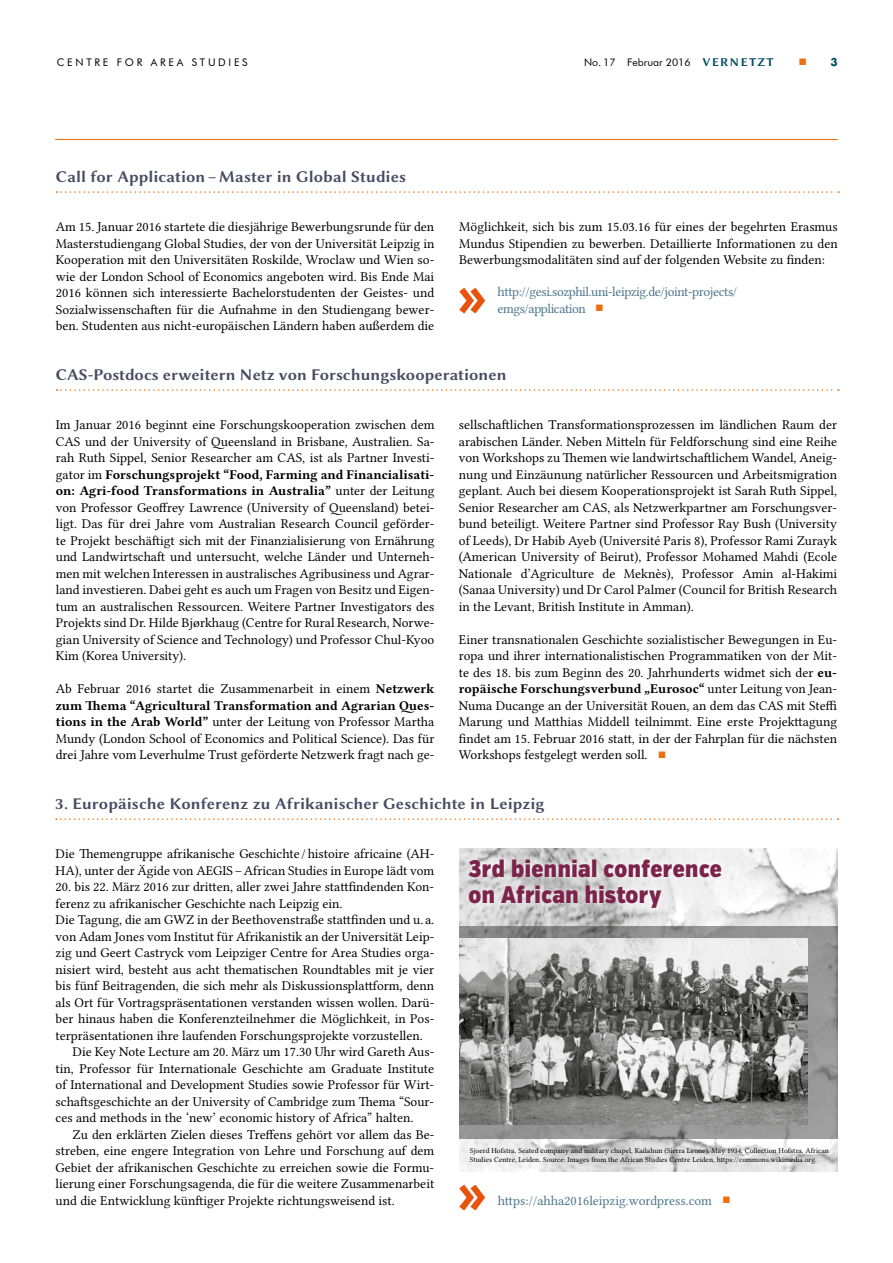
<style>
.page{position:relative;width:893px;height:1263px;background:#fff}
.page>*{position:absolute;margin:0;border:0;box-sizing:border-box;transform-origin:0 0}
.t1{font:900 24px/26.1px "Verb Ex Cond";letter-spacing:.02em;color:#7c234b}
.t2{font:16.5px "Lin Biolinum OB";color:#474d63}
.t3{font:15px "Lin Biolinum O";color:#ed700f}
.t4{font:13.5px/16.5px "Lin Libertine O";color:#000;text-align:justify}
.t5{font:13.5px/16.5px "Lin Libertine OB";color:#000}
.t6{font:13.5px/16.5px "Lin Libertine O";letter-spacing:-.03em;color:#4c748b}
.t7{font:13.5px "Lin Libertine O";color:#4c748b}
.t8{font:10.5px "Futura BT";color:#000}
.t9{font:10.5px "Futura BT";letter-spacing:.26em;color:#000}
.t10{font:7.5px/9px "Lin Libertine O";letter-spacing:.005em;color:#000}
.s1{font-family:"Lin Biolinum OB";font-size:12px;color:#004d63}
.s2{font-size:15px;color:#ed700f}
.s3{font-family:"Lin Libertine O"}
.s4{font-family:"Lin Libertine OB"}
</style>
<div class="page">
<hr style="left:55px;top:139px;width:783px;height:1px;background:#ed700f">
<svg style="left:57px;top:389px;width:782px;height:2px"></svg>
<svg style="left:56px;top:818px;width:782px;height:2px"></svg>
<svg style="left:57px;top:191px;width:782px;height:2px"></svg>
<svg style="left:459px;top:1184px;width:26px;height:26px"></svg>
<svg style="left:459px;top:288px;width:26px;height:26px"></svg>
<img style="left:459px;top:848px;width:379px;height:324px">
<svg style="left:459px;top:926px;width:379px;height:213px;background:#919191"></svg>
<svg style="left:462px;top:852px;width:267px;height:63px"></svg>
<img style="left:459px;top:938px;width:348px;height:187px">
<p class="t9" style="left:57px;top:56px;width:192px">CENTRE FOR AREA STUDIES</p>
<p class="t8" style="left:584px;top:56px;width:191px">No. 17 Februar 2016 <span class="s1">VERNETZT</span></p>
<p class="t3" style="left:798px;top:51px;width:41px">■ <sub>3</sub></p>
<p class="t2" style="left:56px;top:165px;width:352px">Call for Application – Master in Global Studies</p>
<p class="t4" style="left:56px;top:217px;width:380px">Am 15. Januar 2016 startete die diesjährige Bewerbungsrunde für den Masterstudiengang Global Studies, der von der Universität Leipzig in Kooperation mit den Universitäten Roskilde, Wroclaw und Wien so&shy;wie der London School of Economics angeboten wird. Bis Ende Mai 2016 können sich interessierte Bachelorstudenten der Geistes- und Sozialwissenschaften für die Aufnahme in den Studiengang bewer&shy;ben. Studenten aus nicht-europäischen Ländern haben außerdem die</p>
<p class="t4" style="left:459px;top:217px;width:380px">Möglichkeit, sich bis zum 15.03.16 für eines der begehrten Erasmus Mundus Stipendien zu bewerben. Detaillierte Informationen zu den Bewerbungsmodalitäten sind auf der folgenden Website zu finden:</p>
<p class="t6" style="left:497px;top:282px;width:241px">http://gesi.sozphil.uni-leipzig.de/joint-projects/ emgs/application <span class="s2">■</span></p>
<p class="t2" style="left:56px;top:363px;width:452px">CAS-Postdocs erweitern Netz von Forschungskooperationen</p>
<p class="t4" style="left:56px;top:415px;width:380px">Im Januar 2016 beginnt eine Forschungskooperation zwischen dem CAS und der University of Queensland in Brisbane, Australien. Sa&shy;rah Ruth Sippel, Senior Researcher am CAS, ist als Partner Investi-</p>
<p class="t5" style="left:56px;top:466px;width:380px"><span class="s3">gator im</span> Forschungsprojekt “Food, Farming and Financialisati&shy;on: Agri-food Transformations in Australia” <span class="s3">unter der Leitung</span></p>
<p class="t4" style="left:56px;top:497px;width:380px">von Professor Geoffrey Lawrence (University of Queensland) betei&shy;ligt. Das für drei Jahre vom Australian Research Council geförder&shy;te Projekt beschäftigt sich mit der Finanzialisierung von Ernährung und Landwirtschaft und untersucht, welche Länder und Unterneh&shy;men mit welchen Interessen in australisches Agribusiness und Agrar&shy;land investieren. Dabei geht es auch um Fragen von Besitz und Eigen&shy;tum an australischen Ressourcen. Weitere Partner Investigators des Projekts sind Dr. Hilde Bjørkhaug (Centre for Rural Research, Norwe&shy;gian University of Science and Technology) und Professor Chul-Kyoo Kim (Korea University).</p>
<p class="t4" style="left:56px;top:679px;width:380px">Ab Februar 2016 startet die Zusammenarbeit in einem <span class="s4">Netzwerk</span></p>
<p class="t5" style="left:56px;top:697px;width:380px">zum Thema “Agricultural Transformation and Agrarian Ques-</p>
<p class="t4" style="left:56px;top:712px;width:380px"><span class="s4">tions in the Arab World”</span> unter der Leitung von Professor Martha Mundy (London School of Economics and Political Science). Das für drei Jahre vom Leverhulme Trust geförderte Netzwerk fragt nach ge-</p>
<p class="t4" style="left:459px;top:415px;width:380px">sellschaftlichen Transformationsprozessen im ländlichen Raum der arabischen Länder. Neben Mitteln für Feldforschung sind eine Reihe von Workshops zu Themen wie landwirtschaftlichem Wandel, Aneig&shy;nung und Einzäunung natürlicher Ressourcen und Arbeitsmigration geplant. Auch bei diesem Kooperationsprojekt ist Sarah Ruth Sippel, Senior Researcher am CAS, als Netzwerkpartner am Forschungsver&shy;bund beteiligt. Weitere Partner sind Professor Ray Bush (University of Leeds), Dr Habib Ayeb (Université Paris 8), Professor Rami Zurayk (American University of Beirut), Professor Mohamed Mahdi (Ecole Nationale d’Agriculture de Meknès), Professor Amin al-Hakimi (Sanaa University) und Dr Carol Palmer (Council for British Research in the Levant, British Institute in Amman).</p>
<p class="t4" style="left:459px;top:629px;width:380px">Einer transnationalen Geschichte sozialistischer Bewegungen in Eu&shy;ropa und ihrer internationalistischen Programmatiken von der Mit&shy;te des 18. bis zum Beginn des 20. Jahrhunderts widmet sich der <span class="s4">eu-</span></p>
<p class="t5" style="left:459px;top:680px;width:380px">ropäische Forschungsverbund „Eurosoc“ <span class="s3">unter Leitung von Jean-</span></p>
<p class="t4" style="left:459px;top:695px;width:380px">Numa Ducange an der Universität Rouen, an dem das CAS mit Steffi Marung und Matthias Middell teilnimmt. Eine erste Projekttagung findet am 15. Februar 2016 statt, in der der Fahrplan für die nächsten Workshops festgelegt werden soll. <span class="s2">■</span></p>
<p class="t2" style="left:55px;top:792px;width:491px">3. Europäische Konferenz zu Afrikanischer Geschichte in Leipzig</p>
<p class="t4" style="left:56px;top:844px;width:380px">Die Themengruppe afrikanische Geschichte / histoire africaine (AH-<br>HA), unter der Ägide von AEGIS – African Studies in Europe lädt vom</p>
<p class="t4" style="left:56px;top:877px;width:380px">20. bis 22. März 2016 zur dritten, aller zwei Jahre stattfindenden Kon-</p>
<p class="t4" style="left:56px;top:893px;width:288px">ferenz zu afrikanischer Geschichte nach Leipzig ein.</p>
<p class="t4" style="left:56px;top:910px;width:380px">Die Tagung, die am GWZ in der Beethovenstraße stattfinden und u. a.</p>
<p class="t4" style="left:56px;top:926px;width:380px">von Adam Jones vom Institut für Afrikanistik an der Universität Leip-</p>
<p class="t4" style="left:56px;top:943px;width:380px">zig und Geert Castryck vom Leipziger Centre for Area Studies orga-</p>
<p class="t4" style="left:56px;top:959px;width:380px">nisiert wird, besteht aus acht thematischen Roundtables mit je vier</p>
<p class="t4" style="left:56px;top:976px;width:380px">bis fünf Beitragenden, die sich mehr als Diskussionsplattform, denn</p>
<p class="t4" style="left:56px;top:992px;width:380px">als Ort für Vortragspräsentationen verstanden wissen wollen. Darü-</p>
<p class="t4" style="left:56px;top:1009px;width:380px">ber hinaus haben die Konferenzteilnehmer die Möglichkeit, in Pos-</p>
<p class="t4" style="left:56px;top:1025px;width:369px">terpräsentationen ihre laufenden Forschungsprojekte vorzustellen.</p>
<p class="t4" style="left:73px;top:1042px;width:363px">Die Key Note Lecture am 20. März um 17.30 Uhr wird Gareth Aus-</p>
<p class="t4" style="left:56px;top:1058px;width:380px">tin, Professor für Internationale Geschichte am Graduate Institute</p>
<p class="t4" style="left:56px;top:1075px;width:380px">of International and Development Studies sowie Professor für Wirt-</p>
<p class="t4" style="left:56px;top:1091px;width:380px">schaftsgeschichte an der University of Cambridge zum Thema “Sour-</p>
<p class="t4" style="left:56px;top:1108px;width:359px">ces and methods in the ‘new’ economic history of Africa” halten.</p>
<p class="t4" style="left:73px;top:1124px;width:363px">Zu den erklärten Zielen dieses Treffens gehört vor allem das Be-</p>
<p class="t4" style="left:56px;top:1141px;width:380px">streben, eine engere Integration von Lehre und Forschung auf dem</p>
<p class="t4" style="left:56px;top:1157px;width:380px">Gebiet der afrikanischen Geschichte zu erreichen sowie die Formu-</p>
<p class="t4" style="left:56px;top:1174px;width:380px">lierung einer Forschungsagenda, die für die weitere Zusammenarbeit</p>
<p class="t4" style="left:56px;top:1190px;width:341px">und die Entwicklung künftiger Projekte richtungsweisend ist.</p>
<h1 class="t1" style="left:468px;top:856px;width:255px">3rd biennial conference on African history</h1>
<p class="t10" style="left:470px;top:1145px;width:360px">Sjoerd Hofstra, Seated company and military chapel, Kailahun (Sierra Leone), May 1934. Collection Hofstra, African<br>Studies Centre, Leiden. Source: Images from the African Studies Centre Leiden, https://commons.wikimedia.org.</p>
<p class="t7" style="left:498px;top:1189px;width:235px">https://ahha2016leipzig.wordpress.com <span class="s2">■</span></p>
</div>
